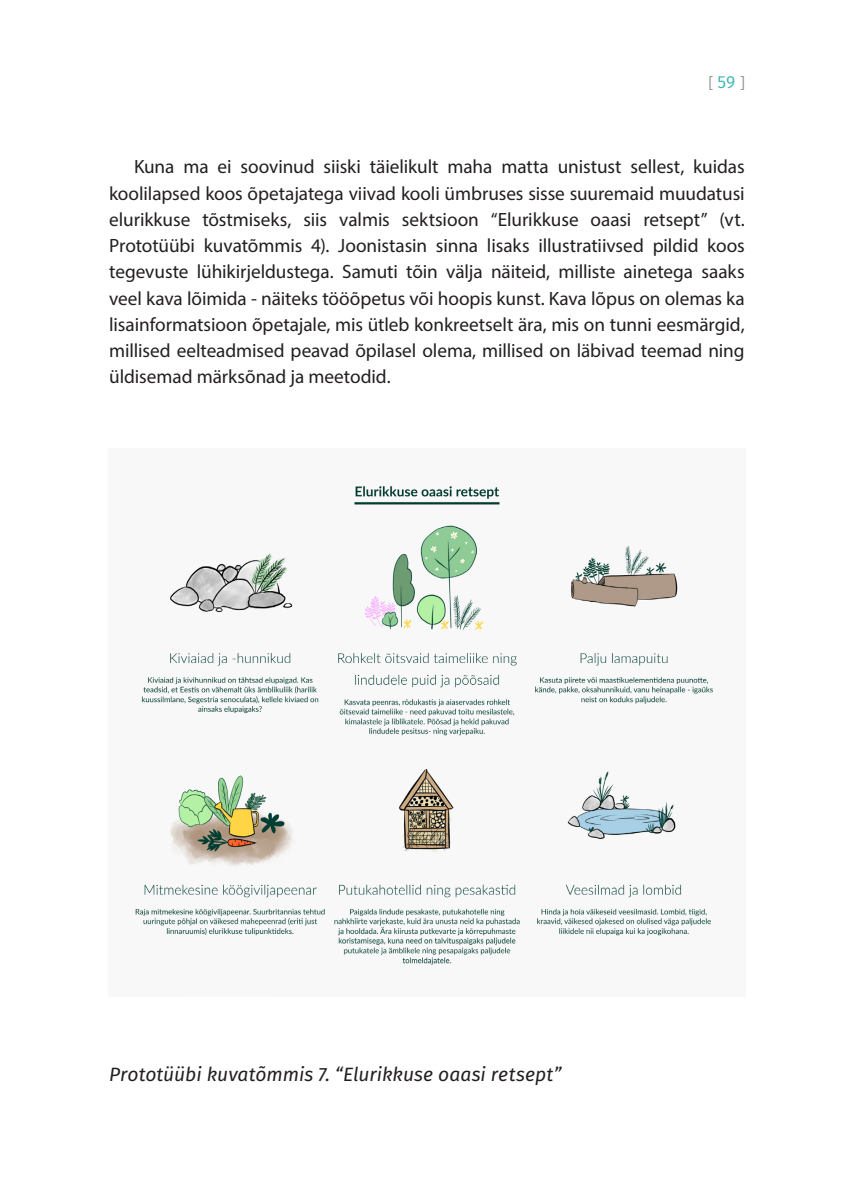
<style>
.page{position:relative;width:844px;height:1191px;background:#fff}
.page>*{position:absolute;margin:0;border:0;box-sizing:border-box;transform-origin:0 0}
.Body_Text{font:19.25px/26.2px "Myriad Pro";color:#231f20;text-align:justify}
.Body_Text-2{font:italic 19.25px "Fira Sans";color:#231f20}
.t1{font:17.5px "Myriad Pro";color:#939598}
.s1{font-family:"Fira Sans";color:#3cb7b1}
</style>
<div class="page">
<img style="left:135px;top:485px;width:578px;height:480px">
<p class="t1" style="left:708px;top:71px;width:39px">[ <span class="s1">59</span> ]</p>
<p class="Body_Text" style="left:109px;top:153px;width:637px;text-indent:25px">Kuna ma ei soovinud siiski täielikult maha matta unistust sellest, kuidas koolilapsed koos õpetajatega viivad kooli ümbruses sisse suuremaid muudatusi elurikkuse tõstmiseks, siis valmis sektsioon “Elurikkuse oaasi retsept” (vt.<br>Prototüübi kuvatõmmis 4). Joonistasin sinna lisaks illustratiivsed pildid koos tegevuste lühikirjeldustega. Samuti tõin välja näiteid, milliste ainetega saaks veel kava lõimida - näiteks tööõpetus või hoopis kunst. Kava lõpus on olemas ka lisainformatsioon õpetajale, mis ütleb konkreetselt ära, mis on tunni eesmärgid, millised eelteadmised peavad õpilasel olema, millised on läbivad teemad ning üldisemad märksõnad ja meetodid.</p>
<p class="Body_Text-2" style="left:109px;top:1059px;width:454px">Prototüübi kuvatõmmis 7. “Elurikkuse oaasi retsept”</p>
</div>
